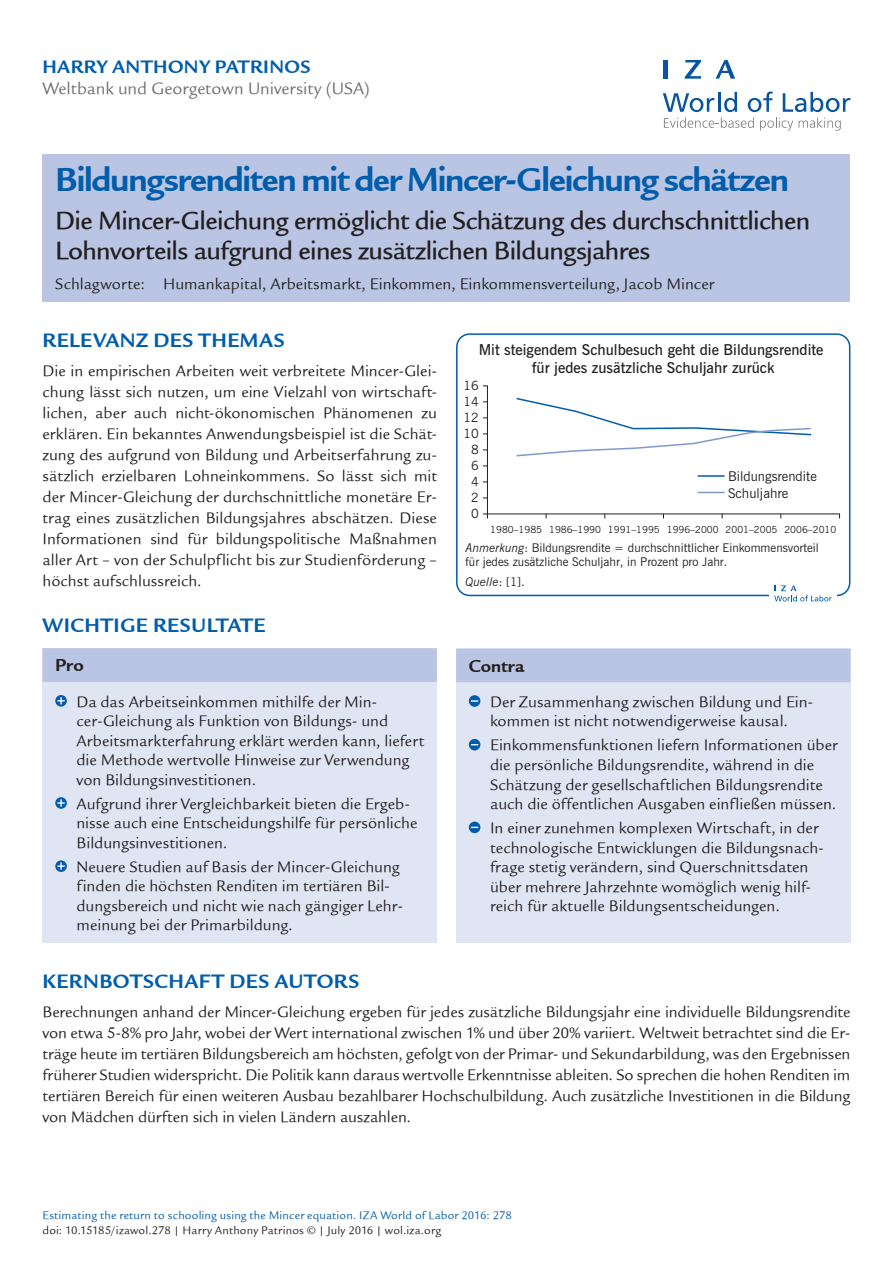
<style>
.page{position:relative;width:893px;height:1263px;background:#fff}
.page>*{position:absolute;margin:0;border:0;box-sizing:border-box;transform-origin:0 0}
.t1{font:36px "Legacy Sans ITCTT Bold";letter-spacing:-.035em;color:#015dab}
.t2{font:27px/30px "Legacy Sans Md ITCTT Medium";letter-spacing:-.025em;color:#231f20}
.t3{font:21px "Legacy Sans ITCTT Bold";letter-spacing:.02em;color:#015dab}
.t4{font:19.5px "Legacy Sans ITCTT Bold";letter-spacing:.02em;color:#015dab}
.t5{font:18.75px "Legacy Sans ITCTT Bold";color:#231f20}
.t6{font:18px "Legacy Sans ITCTT Book";color:#6c6d70}
.t7{font:16.5px/19.5px "Legacy Sans ITCTT Book";color:#231f20}
.t8{font:600 15px/18px "News Gothic BT";color:#231f20;text-align:center}
.t9{font:13.5px/16.2px "News Gothic BT";color:#231f20}
.t10{font:12.75px/16px "News Gothic BT";color:#231f20;text-align:right}
.t11{font:12px/14.4px "News Gothic BT";color:#231f20}
.t12{font:12px "Legacy Sans ITCTT Book";letter-spacing:.015em;color:#015dab}
.t13{font:12px "Legacy Sans ITCTT Book";letter-spacing:.015em;color:#231f20}
.t14{font:italic 12px "News Gothic BT";color:#231f20}
.t15{font:9.75px "News Gothic BT";color:#231f20}
.s1{font-style:italic}
.s2{font-style:normal}
</style>
<div class="page">
<svg style="left:663px;top:92px;width:187px;height:39px"></svg>
<hr style="left:664px;top:60px;width:4px;height:19px;background:#0854a0">
<svg style="left:685px;top:60px;width:16px;height:19px"></svg>
<svg style="left:716px;top:60px;width:19px;height:19px"></svg>
<div style="left:43px;top:154px;width:807px;height:147px;background:#b9c5e3"></div>
<div style="left:43px;top:648px;width:394px;height:295px;background:#e0e5f3"></div>
<div style="left:43px;top:648px;width:394px;height:34px;background:#b9c5e3"></div>
<svg style="left:55px;top:695px;width:12px;height:12px"></svg>
<svg style="left:57px;top:697px;width:8px;height:7px"></svg>
<svg style="left:55px;top:797px;width:12px;height:12px"></svg>
<svg style="left:57px;top:799px;width:8px;height:8px"></svg>
<svg style="left:55px;top:860px;width:12px;height:12px"></svg>
<svg style="left:57px;top:862px;width:8px;height:8px"></svg>
<div style="left:456px;top:649px;width:394px;height:294px;background:#e0e5f3"></div>
<div style="left:456px;top:648px;width:394px;height:34px;background:#b9c5e3"></div>
<div style="left:469px;top:695px;width:11px;height:12px;background:#015dab;border-radius:50%"></div>
<svg style="left:471px;top:700px;width:7px;height:2px"></svg>
<svg style="left:469px;top:739px;width:11px;height:11px"></svg>
<svg style="left:469px;top:821px;width:11px;height:12px"></svg>
<hr style="left:487px;top:386px;width:1px;height:128px;background:#231f20">
<hr style="left:487px;top:514px;width:352px;height:1px;background:#231f20">
<svg style="left:516px;top:397px;width:296px;height:60px"></svg>
<hr style="left:698px;top:475px;width:27px;height:2px;background:#015dab">
<svg style="left:698px;top:492px;width:27px;height:1px"></svg>
<div style="left:456px;top:333px;width:394px;height:263px;border:2px solid #015dab;border-radius:13px"></div>
<div style="left:769px;top:580px;width:68px;height:27px;background:#fff"></div>
<svg style="left:774px;top:585px;width:58px;height:16px"></svg>
<p class="t4" style="left:43px;top:55px;width:270px">HARRY ANTHONY PATRINOS</p>
<p class="t6" style="left:43px;top:79px;width:329px">Weltbank und Georgetown University (USA)</p>
<h1 class="t1" style="left:55px;top:159px;width:735px">Bildungsrenditen mit der Mincer-Gleichung schätzen</h1>
<h2 class="t2" style="left:55px;top:206px;width:756px">Die Mincer-Gleichung ermöglicht die Schätzung des durchschnittlichen<br>Lohnvorteils aufgrund eines zusätzlichen Bildungsjahres</h2>
<p class="t7" style="left:55px;top:274px;width:660px">Schlagworte: Humankapital, Arbeitsmarkt, Einkommen, Einkommensverteilung, Jacob Mincer</p>
<p class="t3" style="left:43px;top:328px;width:244px">RELEVANZ DES THEMAS</p>
<p class="t7" style="left:43px;top:361px;width:396px;line-height:21px;text-align:justify">Die in empirischen Arbeiten weit verbreitete Mincer-Glei&shy;chung lässt sich nutzen, um eine Vielzahl von wirtschaft&shy;lichen, aber auch nicht-ökonomischen Phänomenen zu erklären. Ein bekanntes Anwendungsbeispiel ist die Schät&shy;zung des aufgrund von Bildung und Arbeitserfahrung zu&shy;sätzlich erzielbaren Lohneinkommens. So lässt sich mit der Mincer-Gleichung der durchschnittliche monetäre Er&shy;trag eines zusätzlichen Bildungsjahres abschätzen. Diese Informationen sind für bildungspolitische Maßnahmen aller Art – von der Schulpflicht bis zur Studienförderung – höchst aufschlussreich.</p>
<p class="t3" style="left:43px;top:613px;width:225px">WICHTIGE RESULTATE</p>
<p class="t5" style="left:55px;top:655px;width:30px">Pro</p>
<p class="t7" style="left:77px;top:692px;width:349px">Da das Arbeitseinkommen mithilfe der Min&shy;cer-Gleichung als Funktion von Bildungs- und Arbeitsmarkterfahrung erklärt werden kann, liefert die Methode wertvolle Hinweise zur Verwendung von Bildungsinvestitionen.</p>
<p class="t7" style="left:77px;top:794px;width:342px">Aufgrund ihrer Vergleichbarkeit bieten die Ergeb&shy;nisse auch eine Entscheidungshilfe für persönliche<br>Bildungsinvestitionen.</p>
<p class="t7" style="left:77px;top:857px;width:328px">Neuere Studien auf Basis der Mincer-Gleichung finden die höchsten Renditen im tertiären Bil&shy;dungsbereich und nicht wie nach gängiger Lehr&shy;meinung bei der Primarbildung.</p>
<p class="t8" style="left:479px;top:341px;width:346px">Mit steigendem Schulbesuch geht die Bildungsrendite für jedes zusätzliche Schuljahr zurück</p>
<p class="t10" style="left:464px;top:378px;width:17px">16<br>14<br>12<br>10<br>8<br>6<br>4<br>2<br>0</p>
<p class="t9" style="left:728px;top:469px;width:90px">Bildungsrendite<br>Schuljahre</p>
<p class="t15" style="left:490px;top:523px;width:347px">1980–1985 1986–1990 1991–1995 1996–2000 2001–2005 2006–2010</p>
<p class="t11" style="left:466px;top:541px;width:355px"><span class="s1">Anmerkung</span>: Bildungsrendite = durchschnittlicher Einkommensvorteil für jedes zusätzliche Schuljahr, in Prozent pro Jahr.</p>
<p class="t14" style="left:466px;top:574px;width:61px">Quelle<span class="s2">: [1].</span></p>
<p class="t5" style="left:469px;top:655px;width:57px">Contra</p>
<p class="t7" style="left:490px;top:692px;width:324px">Der Zusammenhang zwischen Bildung und Ein&shy;kommen ist nicht notwendigerweise kausal.</p>
<p class="t7" style="left:490px;top:736px;width:349px">Einkommensfunktionen liefern Informationen über die persönliche Bildungsrendite, während in die Schätzung der gesellschaftlichen Bildungsrendite auch die öffentlichen Ausgaben einfließen müssen.</p>
<p class="t7" style="left:490px;top:818px;width:335px">In einer zunehmen komplexen Wirtschaft, in der technologische Entwicklungen die Bildungsnach&shy;frage stetig verändern, sind Querschnittsdaten über mehrere Jahrzehnte womöglich wenig hilf&shy;reich für aktuelle Bildungsentscheidungen.</p>
<p class="t3" style="left:43px;top:969px;width:319px">KERNBOTSCHAFT DES AUTORS</p>
<p class="t7" style="left:43px;top:1002px;width:809px;line-height:21px;text-align:justify">Berechnungen anhand der Mincer-Gleichung ergeben für jedes zusätzliche Bildungsjahr eine individuelle Bildungsrendite von etwa 5-8% pro Jahr, wobei der Wert international zwischen 1% und über 20% variiert. Weltweit betrachtet sind die Er&shy;träge heute im tertiären Bildungsbereich am höchsten, gefolgt von der Primar- und Sekundarbildung, was den Ergebnissen früherer Studien widerspricht. Die Politik kann daraus wertvolle Erkenntnisse ableiten. So sprechen die hohen Renditen im tertiären Bereich für einen weiteren Ausbau bezahlbarer Hochschulbildung. Auch zusätzliche Investitionen in die Bildung von Mädchen dürften sich in vielen Ländern auszahlen.</p>
<p class="t12" style="left:43px;top:1209px;width:471px">Estimating the return to schooling using the Mincer equation. IZA World of Labor 2016: 278</p>
<p class="t13" style="left:43px;top:1224px;width:400px">doi: 10.15185/izawol.278 | Harry Anthony Patrinos © | July 2016 | wol.iza.org</p>
</div>
